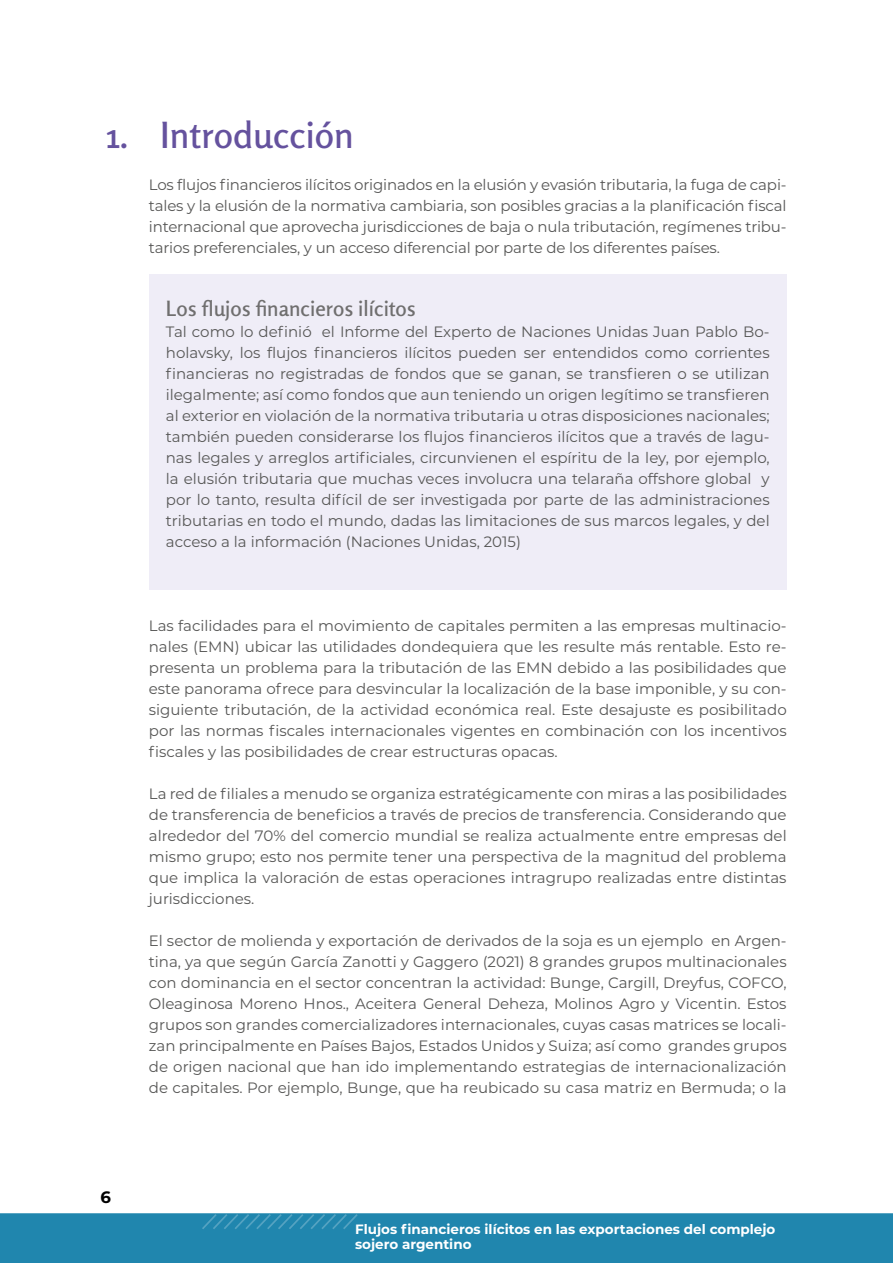
<style>
.page{position:relative;width:893px;height:1263px;background:#fff}
.page>*{position:absolute;margin:0;border:0;box-sizing:border-box;transform-origin:0 0}
.t1{font:600 36px "Rosario";color:#65529e}
.subtitulo_graficos{font:600 21px "Rosario";color:#706f6f}
.t2{font:700 16.5px "Montserrat";color:#000}
.Cuerpo_del_texto{font:15px/21px "Montserrat";color:#575756;text-align:justify}
.t3{font:700 13.5px/15.6px "Montserrat";color:#fff}
</style>
<div class="page">
<div style="left:0;top:1213px;width:893px;height:50px;background:#2086ae"></div>
<div style="left:149px;top:274px;width:638px;height:315px;background:#efedf7"></div>
<h1 class="t1" style="left:106px;top:107px;width:249px">1. Introducción</h1>
<p class="Cuerpo_del_texto" style="left:149px;top:174px;width:639px">Los flujos financieros ilícitos originados en la elusión y evasión tributaria, la fuga de capi&shy;tales y la elusión de la normativa cambiaria, son posibles gracias a la planificación fiscal internacional que aprovecha jurisdicciones de baja o nula tributación, regímenes tribu&shy;tarios preferenciales, y un acceso diferencial por parte de los diferentes países.</p>
<p class="subtitulo_graficos" style="left:166px;top:292px;width:252px">Los flujos financieros ilícitos</p>
<p class="Cuerpo_del_texto" style="left:166px;top:321px;width:605px">Tal como lo definió el Informe del Experto de Naciones Unidas Juan Pablo Bo&shy;holavsky, los flujos financieros ilícitos pueden ser entendidos como corrientes financieras no registradas de fondos que se ganan, se transfieren o se utilizan ilegalmente; así como fondos que aun teniendo un origen legítimo se transfieren al exterior en violación de la normativa tributaria u otras disposiciones nacionales; también pueden considerarse los flujos financieros ilícitos que a través de lagu&shy;nas legales y arreglos artificiales, circunvienen el espíritu de la ley, por ejemplo, la elusión tributaria que muchas veces involucra una telaraña offshore global y por lo tanto, resulta difícil de ser investigada por parte de las administraciones tributarias en todo el mundo, dadas las limitaciones de sus marcos legales, y del acceso a la información (Naciones Unidas, 2015)</p>
<p class="Cuerpo_del_texto" style="left:149px;top:615px;width:639px">Las facilidades para el movimiento de capitales permiten a las empresas multinacio&shy;nales (EMN) ubicar las utilidades dondequiera que les resulte más rentable. Esto re&shy;presenta un problema para la tributación de las EMN debido a las posibilidades que este panorama ofrece para desvincular la localización de la base imponible, y su con&shy;siguiente tributación, de la actividad económica real. Este desajuste es posibilitado por las normas fiscales internacionales vigentes en combinación con los incentivos fiscales y las posibilidades de crear estructuras opacas.</p>
<p class="Cuerpo_del_texto" style="left:149px;top:783px;width:639px">La red de filiales a menudo se organiza estratégicamente con miras a las posibilidades de transferencia de beneficios a través de precios de transferencia. Considerando que alrededor del 70% del comercio mundial se realiza actualmente entre empresas del mismo grupo; esto nos permite tener una perspectiva de la magnitud del problema que implica la valoración de estas operaciones intragrupo realizadas entre distintas jurisdicciones.</p>
<p class="Cuerpo_del_texto" style="left:149px;top:930px;width:639px">El sector de molienda y exportación de derivados de la soja es un ejemplo en Argen&shy;tina, ya que según García Zanotti y Gaggero (2021) 8 grandes grupos multinacionales con dominancia en el sector concentran la actividad: Bunge, Cargill, Dreyfus, COFCO, Oleaginosa Moreno Hnos., Aceitera General Deheza, Molinos Agro y Vicentin. Estos grupos son grandes comercializadores internacionales, cuyas casas matrices se locali&shy;zan principalmente en Países Bajos, Estados Unidos y Suiza; así como grandes grupos de origen nacional que han ido implementando estrategias de internacionalización de capitales. Por ejemplo, Bunge, que ha reubicado su casa matriz en Bermuda; o la</p>
<p class="t2" style="left:101px;top:1185px;width:12px">6</p>
<p class="t3" style="left:355px;top:1220px;width:422px">Flujos financieros ilícitos en las exportaciones del complejo sojero argentino</p>
</div>
